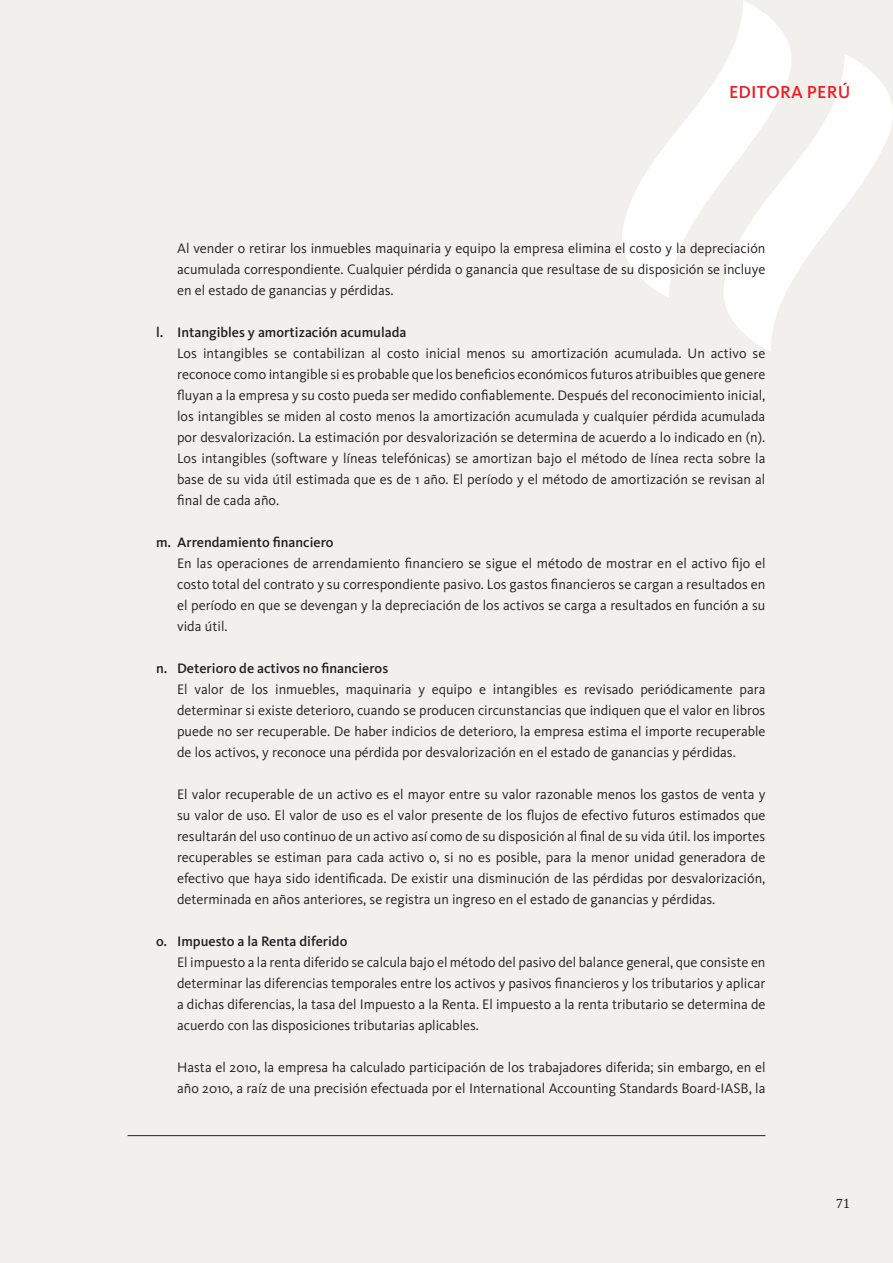
<style>
.page{position:relative;width:893px;height:1263px;background:#f2f0ed}
.page>*{position:absolute;margin:0;border:0;box-sizing:border-box;transform-origin:0 0}
.t1{font:500 18px "Kievit OT";letter-spacing:.01em;color:#ed1c24}
.t2{font:14.25px/21px "Kievit OT";color:#231f20;text-align:justify}
.t3{font:500 14.25px "Kievit OT";color:#231f20}
.t4{font:13.5px "Cambria";color:#231f20}
</style>
<div class="page">
<svg style="left:622px;top:0;width:169px;height:297px"></svg>
<svg style="left:723px;top:54px;width:170px;height:297px"></svg>
<hr style="left:128px;top:1135px;width:637px;height:1px;background:#231f20">
<p class="t1" style="left:729px;top:85px;width:123px">EDITORA PERÚ</p>
<p class="t2" style="left:177px;top:239px;width:590px">Al vender o retirar los inmuebles maquinaria y equipo la empresa elimina el costo y la depreciación acumulada correspondiente. Cualquier pérdida o ganancia que resultase de su disposición se incluye en el estado de ganancias y pérdidas.</p>
<p class="t3" style="left:156px;top:326px;width:252px">l. Intangibles y amortización acumulada</p>
<p class="t2" style="left:177px;top:344px;width:590px">Los intangibles se contabilizan al costo inicial menos su amortización acumulada. Un activo se reconoce como intangible si es probable que los beneficios económicos futuros atribuibles que genere fluyan a la empresa y su costo pueda ser medido confiablemente. Después del reconocimiento inicial, los intangibles se miden al costo menos la amortización acumulada y cualquier pérdida acumulada por desvalorización. La estimación por desvalorización se determina de acuerdo a lo indicado en (n).<br>Los intangibles (software y líneas telefónicas) se amortizan bajo el método de línea recta sobre la base de su vida útil estimada que es de 1 año. El período y el método de amortización se revisan al final de cada año.</p>
<p class="t3" style="left:156px;top:536px;width:179px">m. Arrendamiento financiero</p>
<p class="t2" style="left:177px;top:554px;width:590px">En las operaciones de arrendamiento financiero se sigue el método de mostrar en el activo fijo el costo total del contrato y su correspondiente pasivo. Los gastos financieros se cargan a resultados en el período en que se devengan y la depreciación de los activos se carga a resultados en función a su vida útil.</p>
<p class="t3" style="left:156px;top:662px;width:234px">n. Deterioro de activos no financieros</p>
<p class="t2" style="left:177px;top:680px;width:590px">El valor de los inmuebles, maquinaria y equipo e intangibles es revisado periódicamente para determinar si existe deterioro, cuando se producen circunstancias que indiquen que el valor en libros puede no ser recuperable. De haber indicios de deterioro, la empresa estima el importe recuperable de los activos, y reconoce una pérdida por desvalorización en el estado de ganancias y pérdidas.</p>
<p class="t2" style="left:177px;top:785px;width:590px">El valor recuperable de un activo es el mayor entre su valor razonable menos los gastos de venta y su valor de uso. El valor de uso es el valor presente de los flujos de efectivo futuros estimados que resultarán del uso continuo de un activo así como de su disposición al final de su vida útil. los importes recuperables se estiman para cada activo o, si no es posible, para la menor unidad generadora de efectivo que haya sido identificada. De existir una disminución de las pérdidas por desvalorización, determinada en años anteriores, se registra un ingreso en el estado de ganancias y pérdidas.</p>
<p class="t3" style="left:156px;top:935px;width:193px">o. Impuesto a la Renta diferido</p>
<p class="t2" style="left:177px;top:953px;width:590px">El impuesto a la renta diferido se calcula bajo el método del pasivo del balance general, que consiste en determinar las diferencias temporales entre los activos y pasivos financieros y los tributarios y aplicar a dichas diferencias, la tasa del Impuesto a la Renta. El impuesto a la renta tributario se determina de acuerdo con las disposiciones tributarias aplicables.</p>
<p class="t2" style="left:177px;top:1058px;width:590px">Hasta el 2010, la empresa ha calculado participación de los trabajadores diferida; sin embargo, en el año 2010, a raíz de una precisión efectuada por el International Accounting Standards Board-IASB, la</p>
<p class="t4" style="left:836px;top:1195px;width:16px">71</p>
</div>
